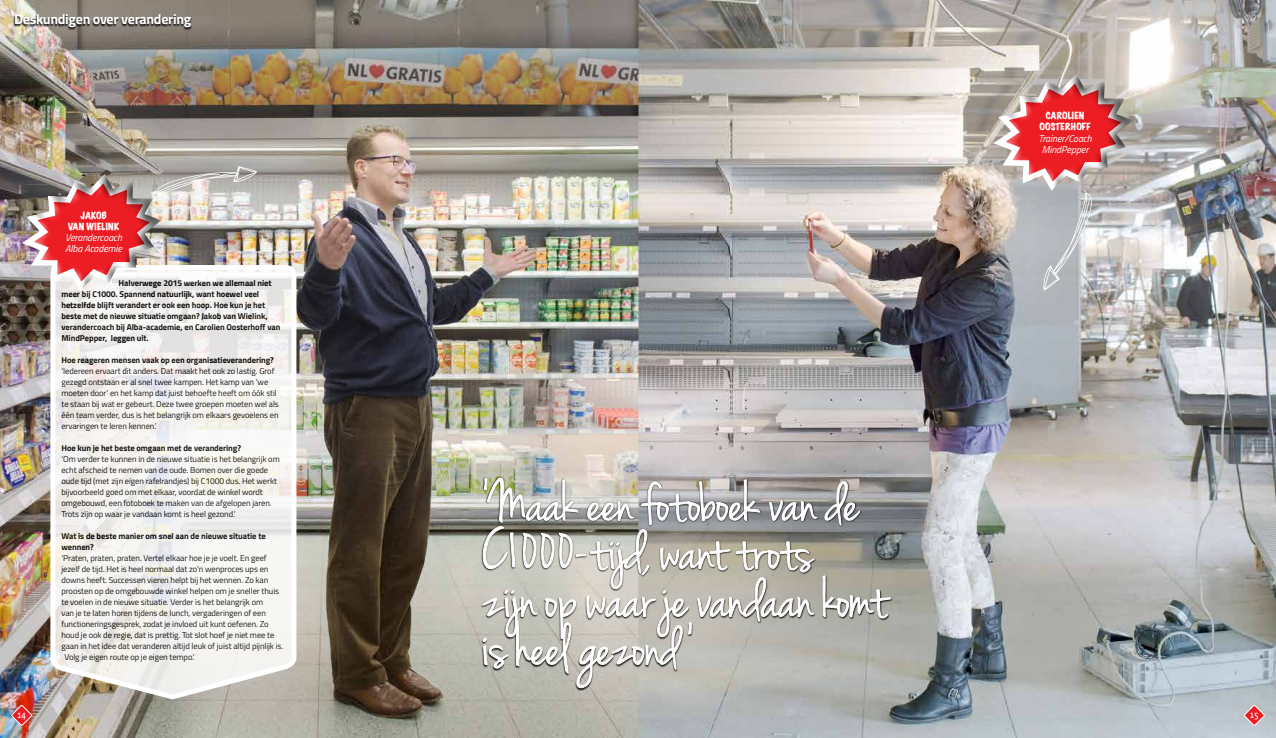
<style>
.page{position:relative;width:1276px;height:738px;background:#fff}
.page>*{position:absolute;margin:0;border:0;box-sizing:border-box;transform-origin:0 0}
.t1{font:700 14px "Titillium Web";letter-spacing:-.02em;color:#fff}
.t2{font:italic 10px/11px "Titillium Web";letter-spacing:-.01em;color:#fff;text-align:center}
.t3{font:10px "Strada Cond";color:#fff}
.t4{font:expanded 9px/11px "Marker Felt";letter-spacing:.02em;color:#fff;text-align:center}
.t5{font:8.5px/11px "Titillium Web";letter-spacing:-.01em;color:#000}
.t6{font:700 8.5px/11px "Titillium Web";letter-spacing:-.01em;color:#000}
</style>
<div class="page">
<img style="left:0;top:0;width:1276px;height:737px">
<svg style="left:1243px;top:704px;width:22px;height:22px"></svg>
<div style="left:13px;top:14px;width:180px;height:16px;background:#000;opacity:.95"></div>
<svg style="left:11px;top:704px;width:21px;height:22px"></svg>
<svg style="left:48px;top:262px;width:251px;height:440px"></svg>
<svg style="left:481px;top:465px;width:410px;height:229px;background:#b6b5af"></svg>
<svg style="left:975px;top:50px;width:175px;height:240px;background:#c4a1a0"></svg>
<img style="left:4px;top:150px;width:253px;height:162px">
<h1 class="t1" style="left:14px;top:9px;width:179px">Deskundigen over verandering</h1>
<p class="t4" style="left:68px;top:210px;width:53px">JAKOB<br>VAN WIELINK</p>
<p class="t2" style="left:65px;top:232px;width:59px;text-align:left">Verandercoach<br>Alba Academie</p>
<p class="t3" style="left:17px;top:708px;width:10px">14</p>
<p class="t6" style="left:61px;top:276px;width:220px;text-indent:57px">Halverwege 2015 werken we allemaal niet meer bij C1000. Spannend natuurlijk, want hoewel veel hetzelfde blijft verandert er ook een hoop. Hoe kun je het beste met de nieuwe situatie omgaan? Jakob van Wielink, verandercoach bij Alba-academie, en Carolien Oosterhoff van MindPepper, leggen uit.</p>
<p class="t6" style="left:61px;top:353px;width:214px">Hoe reageren mensen vaak op een organisatieverandering?</p>
<p class="t5" style="left:61px;top:364px;width:219px">‘Iedereen ervaart dit anders. Dat maakt het ook zo lastig. Grof gezegd ontstaan er al snel twee kampen. Het kamp van ‘we moeten door’ en het kamp dat juist behoefte heeft om óók stil te staan bij wat er gebeurt. Deze twee groepen moeten wel als één team verder, dus is het belangrijk om elkaars gevoelens en ervaringen te leren kennen.’</p>
<p class="t6" style="left:61px;top:441px;width:181px">Hoe kun je het beste omgaan met de verandering?</p>
<p class="t5" style="left:61px;top:452px;width:220px">‘Om verder te kunnen in de nieuwe situatie is het belangrijk om echt afscheid te nemen van de oude. Bomen over die goede oude tijd (met zijn eigen rafelrandjes) bij C1000 dus. Het werkt bijvoorbeeld goed om met elkaar, voordat de winkel wordt omgebouwd, een fotoboek te maken van de afgelopen jaren.<br>Trots zijn op waar je vandaan komt is heel gezond.’</p>
<p class="t6" style="left:61px;top:529px;width:206px">Wat is de beste manier om snel aan de nieuwe situatie te wennen?</p>
<p class="t5" style="left:61px;top:551px;width:207px">‘Praten, praten, praten. Vertel elkaar hoe je je voelt. En geef</p>
<p class="t5" style="left:61px;top:562px;width:208px">jezelf de tijd. Het is heel normaal dat zo’n wenproces ups en</p>
<p class="t5" style="left:61px;top:573px;width:208px">downs heeft. Successen vieren helpt bij het wennen. Zo kan</p>
<p class="t5" style="left:61px;top:584px;width:219px">proosten op de omgebouwde winkel helpen om je sneller thuis</p>
<p class="t5" style="left:61px;top:595px;width:203px">te voelen in de nieuwe situatie. Verder is het belangrijk om</p>
<p class="t5" style="left:61px;top:606px;width:206px">van je te laten horen tijdens de lunch, vergaderingen of een</p>
<p class="t5" style="left:61px;top:617px;width:209px">functioneringsgesprek, zodat je invloed uit kunt oefenen. Zo</p>
<p class="t5" style="left:61px;top:628px;width:214px">houd je ook de regie, dat is prettig. Tot slot hoef je niet mee te</p>
<p class="t5" style="left:61px;top:639px;width:223px">gaan in het idee dat veranderen altijd leuk of juist altijd pijnlijk is.</p>
<p class="t5" style="left:64px;top:650px;width:132px">Volg je eigen route op je eigen tempo.’</p>
<p class="t4" style="left:1039px;top:110px;width:53px">CAROLIEN<br>OOSTERHOFF</p>
<p class="t2" style="left:1038px;top:132px;width:55px">Trainer/Coach<br>MindPepper</p>
<p class="t3" style="left:1250px;top:708px;width:10px">15</p>
</div>
